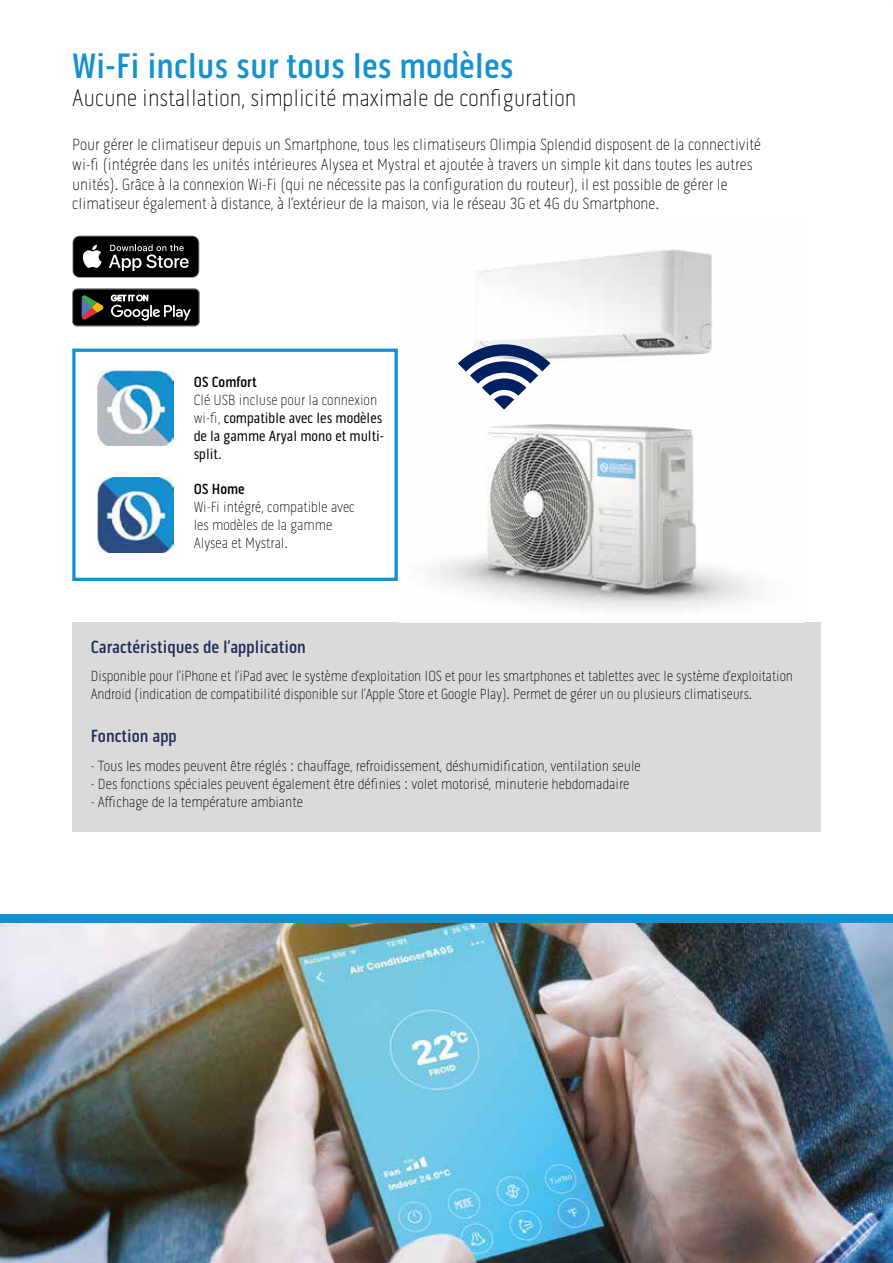
<style>
.page{position:relative;width:893px;height:1263px;background:#fff}
.page>*{position:absolute;margin:0;border:0;box-sizing:border-box;transform-origin:0 0}
.t1{font:500 36px "Pill Gothic 300 mg";color:#1391d1}
.t2{font:100 24px "Pill Gothic 300 mg";color:#000}
.t3{font:500 18px "Pill Gothic 300 mg";color:#212d57}
.t4{font:100 16.5px/19.8px "Pill Gothic 300 mg";color:#000}
.t5{font:100 15px/18px "Pill Gothic 300 mg";color:#000}
.t6{font:15px/18px "Pill Gothic 300 mg";color:#000}
.t7{font:500 15px "Pill Gothic 300 mg";color:#000}
.s1{font-weight:100}
</style>
<div class="page">
<img style="left:0;top:923px;width:893px;height:340px">
<div style="left:0;top:914px;width:893px;height:9px;background:#1391d1"></div>
<div style="left:72px;top:349px;width:326px;height:232px;border:3px solid #1391d1"></div>
<div style="left:72px;top:622px;width:749px;height:209px;background:#dadada"></div>
<img style="left:98px;top:371px;width:75px;height:75px">
<img style="left:98px;top:478px;width:75px;height:74px">
<img style="left:427px;top:249px;width:326px;height:361px">
<svg style="left:458px;top:344px;width:92px;height:66px"></svg>
<svg style="left:72px;top:235px;width:127px;height:43px"></svg>
<svg style="left:72px;top:289px;width:127px;height:37px"></svg>
<h1 class="t1" style="left:72px;top:44px;width:443px">Wi-Fi inclus sur tous les modèles</h1>
<h2 class="t2" style="left:72px;top:85px;width:505px">Aucune installation, simplicité maximale de configuration</h2>
<p class="t4" style="left:72px;top:135px;width:690px">Pour gérer le climatiseur depuis un Smartphone, tous les climatiseurs Olimpia Splendid disposent de la connectivité wi-fi (intégrée dans les unités intérieures Alysea et Mystral et ajoutée à travers un simple kit dans toutes les autres unités). Grâce à la connexion Wi-Fi (qui ne nécessite pas la configuration du routeur), il est possible de gérer le climatiseur également à distance, à l’extérieur de la maison, via le réseau 3G et 4G du Smartphone.</p>
<p class="t7" style="left:194px;top:373px;width:64px">OS Comfort</p>
<p class="t6" style="left:194px;top:391px;width:192px"><span class="s1">Clé USB incluse pour la connexion wi-fi,</span> compatible avec les modèles de la gamme Aryal mono et multi&shy;split.</p>
<p class="t7" style="left:194px;top:480px;width:53px">OS Home</p>
<p class="t5" style="left:194px;top:498px;width:163px">Wi-Fi intégré, compatible avec les modèles de la gamme<br>Alysea et Mystral.</p>
<p class="t3" style="left:91px;top:637px;width:217px">Caractéristiques de l’application</p>
<p class="t5" style="left:91px;top:667px;width:704px">Disponible pour l’iPhone et l’iPad avec le système d’exploitation IOS et pour les smartphones et tablettes avec le système d’exploitation<br>Android (indication de compatibilité disponible sur l’Apple Store et Google Play). Permet de gérer un ou plusieurs climatiseurs.</p>
<p class="t3" style="left:91px;top:726px;width:88px">Fonction app</p>
<p class="t5" style="left:91px;top:756px;width:551px">- Tous les modes peuvent être réglés : chauffage, refroidissement, déshumidification, ventilation seule</p>
<p class="t5" style="left:91px;top:774px;width:540px">- Des fonctions spéciales peuvent également être définies : volet motorisé, minuterie hebdomadaire</p>
<p class="t5" style="left:91px;top:792px;width:214px">- Affichage de la température ambiante</p>
</div>
